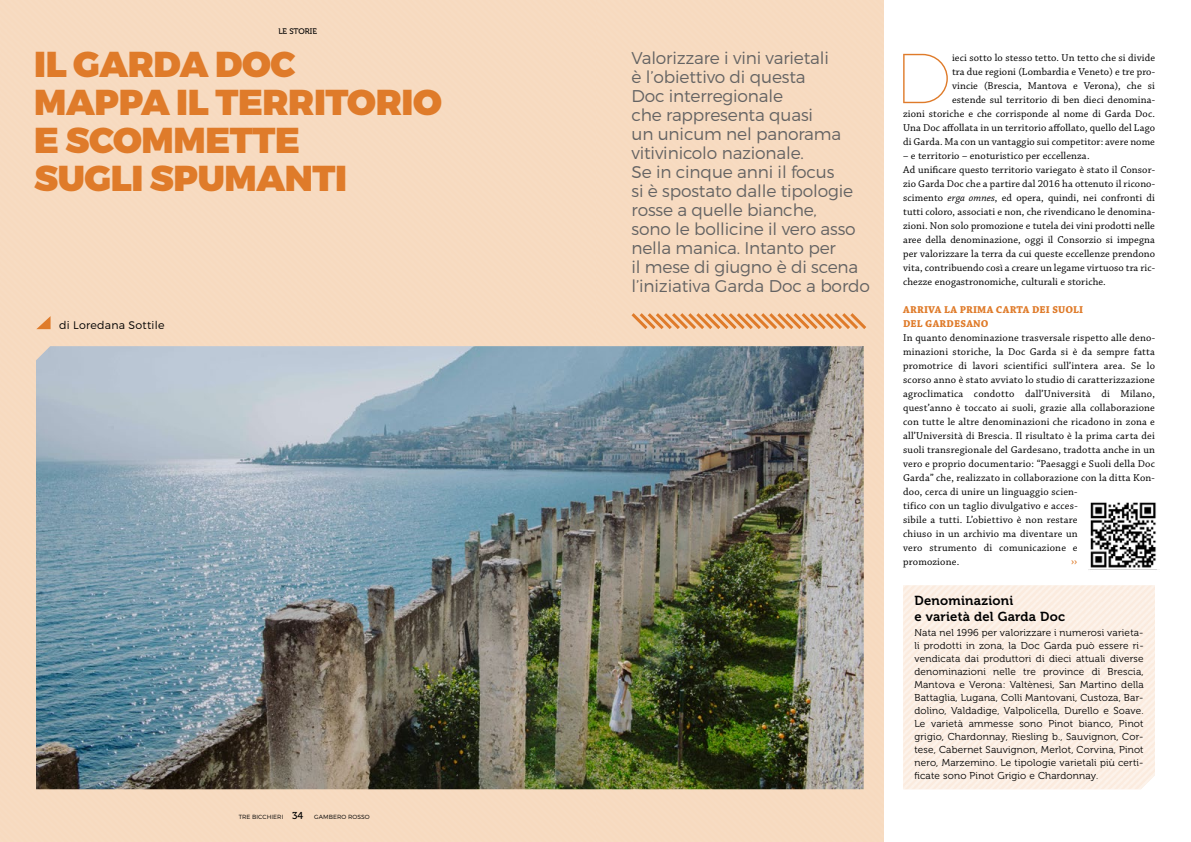
<style>
.page{position:relative;width:1191px;height:842px;background:#fff}
.page>*{position:absolute;margin:0;border:0;box-sizing:border-box;transform-origin:0 0}
.t1{font:100 70.6px "Montserrat";color:#df7b2a}
.t2{font:900 36px/38px "Montserrat";letter-spacing:-.01em;color:#df7b2a}
.t3{font:300 17px/19px "Montserrat";letter-spacing:-.01em;color:#646363}
.t4{font:13px/16px "Museo 700";letter-spacing:.02em;color:#000}
.t5{font:12.5px "Chaparral Pro";color:#df7b2a}
.t6{font:300 11px "Montserrat";letter-spacing:.02em;color:#000}
.t7{font:10.5px/14px "Chaparral Pro";letter-spacing:.015em;color:#000}
.t8{font:700 10.5px/14px "Chaparral Pro";letter-spacing:.02em;color:#df7b2a}
.t9{font:10px/13px "Museo 300";letter-spacing:.02em;color:#000;text-align:justify}
.t10{font:8px "Museo 500";color:#000}
.t11{font:300 6px "Montserrat";letter-spacing:.01em;color:#000}
.s1{font-family:"Museo 500";font-weight:400;font-size:10px}
.s2{font-style:italic}
</style>
<div class="page">
<div style="left:595px;top:0;width:288px;height:842px;background:#f7dac0"></div>
<div style="left:0;top:0;width:595px;height:842px;background:#f7dabf"></div>
<img style="left:1088px;top:502px;width:69px;height:68px">
<svg style="left:628px;top:310px;width:241px;height:22px;background:#efbc91"></svg>
<img style="left:36px;top:346px;width:827px;height:443px">
<svg style="left:36px;top:316px;width:15px;height:13px"></svg>
<div style="left:903px;top:585px;width:252px;height:204px;background:#fbeee4"></div>
<p class="t10" style="left:278px;top:27px;width:40px">LE STORIE</p>
<h2 class="t2" style="left:34px;top:47px;width:409px">IL GARDA DOC<br>MAPPA IL TERRITORIO<br>E SCOMMETTE<br>SUGLI SPUMANTI</h2>
<p class="t6" style="left:59px;top:319px;width:107px">di Loredana Sottile</p>
<p class="t11" style="left:239px;top:813px;width:133px">TRE BICCHIERI <span class="s1">34</span> GAMBERO ROSSO</p>
<p class="t3" style="left:631px;top:48px;width:240px">Valorizzare i vini varietali<br>è l’obiettivo di questa<br>Doc interregionale<br>che rappresenta quasi<br>un unicum nel panorama vitivinicolo nazionale.<br>Se in cinque anni il focus<br>si è spostato dalle tipologie rosse a quelle bianche,<br>sono le bollicine il vero asso nella manica. Intanto per<br>il mese di giugno è di scena l’iniziativa Garda Doc a bordo</p>
<p class="t7" style="left:903px;top:51px;width:253px;text-align:right">ieci sotto lo stesso tetto. Un tetto che si divide<br>tra due regioni (Lombardia e Veneto) e tre pro-<br>vincie (Brescia, Mantova e Verona), che si<br>estende sul territorio di ben dieci denomina-<br>zioni storiche e che corrisponde al nome di Garda Doc.<br>Una Doc affollata in un territorio affollato, quello del Lago di Garda. Ma con un vantaggio sui competitor: avere nome</p>
<p class="t7" style="left:903px;top:149px;width:253px">– e territorio – enoturistico per eccellenza.<br>Ad unificare questo territorio variegato è stato il Consor&shy;zio Garda Doc che a partire dal 2016 ha ottenuto il ricono&shy;scimento <span class="s2">erga omnes</span>, ed opera, quindi, nei confronti di tutti coloro, associati e non, che rivendicano le denomina&shy;zioni. Non solo promozione e tutela dei vini prodotti nelle aree della denominazione, oggi il Consorzio si impegna per valorizzare la terra da cui queste eccellenze prendono vita, contribuendo così a creare un legame virtuoso tra ric&shy;chezze enogastronomiche, culturali e storiche.</p>
<p class="t8" style="left:903px;top:303px;width:181px">ARRIVA LA PRIMA CARTA DEI SUOLI<br>DEL GARDESANO</p>
<p class="t7" style="left:903px;top:331px;width:253px">In quanto denominazione trasversale rispetto alle deno&shy;minazioni storiche, la Doc Garda si è da sempre fatta promotrice di lavori scientifici sull’intera area. Se lo scorso anno è stato avviato lo studio di caratterizzazione agroclimatica condotto dall’Università di Milano, quest’anno è toccato ai suoli, grazie alla collaborazione con tutte le altre denominazioni che ricadono in zona e all’Università di Brescia. Il risultato è la prima carta dei suoli transregionale del Gardesano, tradotta anche in un vero e proprio documentario: “Paesaggi e Suoli della Doc Garda” che, realizzato in collaborazione con la ditta Kon&shy;doo, cerca di unire un linguaggio scien-<br>tifico con un taglio divulgativo e acces-<br>sibile a tutti. L’obiettivo è non restare<br>chiuso in un archivio ma diventare un<br>vero strumento di comunicazione e<br>promozione.</p>
<h1 class="t1" style="left:894px;top:35px;width:59px">D</h1>
<p class="t5" style="left:1071px;top:554px;width:8px">››</p>
<p class="t4" style="left:914px;top:593px;width:152px">Denominazioni<br>e varietà del Garda Doc</p>
<p class="t9" style="left:914px;top:626px;width:231px">Nata nel 1996 per valorizzare i numerosi varieta&shy;li prodotti in zona, la Doc Garda può essere ri&shy;vendicata dai produttori di dieci attuali diverse denominazioni nelle tre province di Brescia, Mantova e Verona: Valtènesi, San Martino della Battaglia, Lugana, Colli Mantovani, Custoza, Bar&shy;dolino, Valdadige, Valpolicella, Durello e Soave.<br>Le varietà ammesse sono Pinot bianco, Pinot grigio, Chardonnay, Riesling b., Sauvignon, Cor&shy;tese, Cabernet Sauvignon, Merlot, Corvina, Pinot nero, Marzemino. Le tipologie varietali più certi&shy;ficate sono Pinot Grigio e Chardonnay.</p>
</div>
